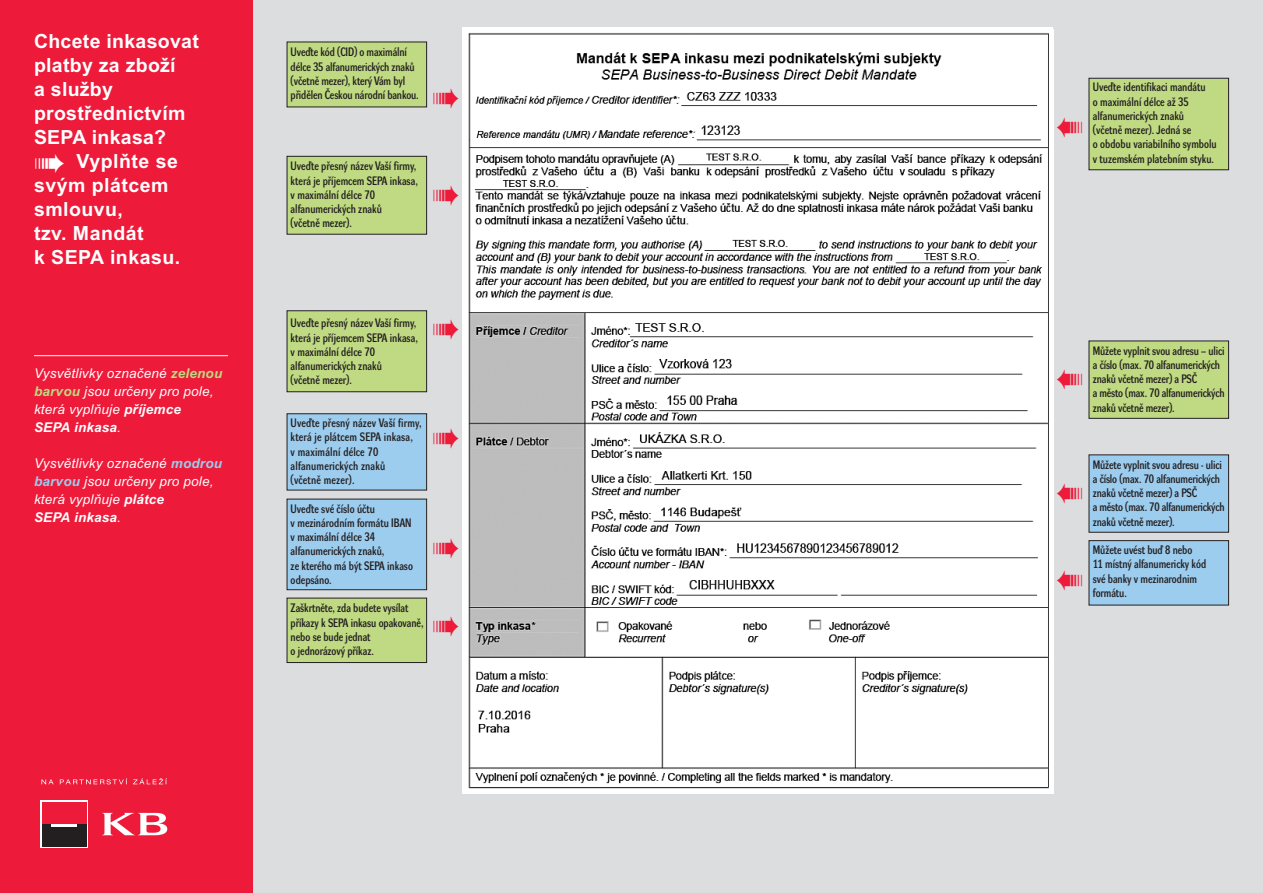
<style>
.page{position:relative;width:1263px;height:893px;background:#dcdddf}
.page>*{position:absolute;margin:0;border:0;box-sizing:border-box;transform-origin:0 0}
.t1{font:700 19.5px/24px "Arial";letter-spacing:.015em;color:#fff}
.t2{font:italic 13.5px/18px "Arial";letter-spacing:.015em;color:#fff}
.t3{font:12px/14.2px "Dyna Grotesk DMCE";color:#231f20}
.s1{font-weight:700;color:#bfda82}
.s2{font-weight:700}
.s3{font-weight:700;color:#9cccee}
</style>
<div class="page">
<div style="left:0;top:0;width:252px;height:893px;background:#ed1a3a"></div>
<img style="left:464px;top:29px;width:589px;height:765px">
<div style="left:287px;top:42px;width:139px;height:65px;background:#bfda82"></div>
<div style="left:287px;top:157px;width:139px;height:77px;background:#bfda82"></div>
<div style="left:287px;top:156px;width:140px;height:79px;border:1px solid #231f20"></div>
<div style="left:287px;top:311px;width:139px;height:80px;background:#bfda82"></div>
<div style="left:287px;top:310px;width:140px;height:82px;border:1px solid #231f20"></div>
<div style="left:287px;top:414px;width:139px;height:76px;background:#9cccee"></div>
<div style="left:287px;top:413px;width:140px;height:77px;border:1px solid #231f20"></div>
<div style="left:287px;top:499px;width:139px;height:90px;background:#9cccee"></div>
<div style="left:287px;top:499px;width:140px;height:91px;border:1px solid #231f20"></div>
<div style="left:287px;top:598px;width:139px;height:64px;background:#bfda82"></div>
<div style="left:287px;top:598px;width:140px;height:65px;border:1px solid #231f20"></div>
<div style="left:1089px;top:79px;width:139px;height:90px;background:#bfda82"></div>
<div style="left:1089px;top:78px;width:140px;height:92px;border:1px solid #231f20"></div>
<div style="left:1089px;top:341px;width:139px;height:77px;background:#bfda82"></div>
<div style="left:1089px;top:341px;width:140px;height:78px;border:1px solid #231f20"></div>
<div style="left:1089px;top:455px;width:139px;height:77px;background:#9cccee"></div>
<div style="left:1089px;top:454px;width:140px;height:79px;border:1px solid #231f20"></div>
<div style="left:1089px;top:541px;width:139px;height:64px;background:#9cccee"></div>
<div style="left:1089px;top:540px;width:140px;height:65px;border:1px solid #231f20"></div>
<svg style="left:102px;top:813px;width:65px;height:22px"></svg>
<div style="left:41px;top:800px;width:47px;height:48px;background:linear-gradient(to right,#231f20,#231f20)"></div>
<div style="left:42px;top:802px;width:45px;height:22px;background:#ed1a3a"></div>
<div style="left:42px;top:824px;width:45px;height:22px;background:#231f20"></div>
<hr style="left:51px;top:824px;width:26px;height:2px;background:#fff">
<svg style="left:41px;top:778px;width:126px;height:6px"></svg>
<hr style="left:34px;top:355px;width:194px;height:1px;background:#fff">
<h1 class="t1" style="left:34px;top:29px;width:166px">Chcete inkasovat platby za zboží<br>a služby prostřednictvím<br>SEPA inkasa? ➠ Vyplňte se svým plátcem smlouvu,<br>tzv. Mandát<br>k SEPA inkasu.</h1>
<p class="t2" style="left:34px;top:365px;width:190px">Vysvětlivky označené <span class="s1">zelenou barvou</span> jsou určeny pro pole, která vyplňuje <span class="s2">příjemce<br>SEPA inkasa</span>.</p>
<p class="t2" style="left:34px;top:455px;width:190px">Vysvětlivky označené <span class="s3">modrou barvou</span> jsou určeny pro pole, která vyplňuje <span class="s2">plátce<br>SEPA inkasa</span>.</p>
<p class="t3" style="left:291px;top:46px;width:130px">Uveďte kód (CID) o maximální délce 35 alfanumerických znaků (včetně mezer), který Vám byl přidělen Českou národní bankou.</p>
<p class="t3" style="left:291px;top:160px;width:129px">Uveďte přesný název Vaší firmy, která je příjemcem SEPA inkasa, v maximální délce 70 alfanumerických znaků<br>(včetně mezer).</p>
<p class="t3" style="left:291px;top:317px;width:129px">Uveďte přesný název Vaší firmy, která je příjemcem SEPA inkasa, v maximální délce 70 alfanumerických znaků<br>(včetně mezer).</p>
<p class="t3" style="left:291px;top:417px;width:132px">Uveďte přesný název Vaší firmy, která je plátcem SEPA inkasa,<br>v maximální délce 70 alfanumerických znaků<br>(včetně mezer).</p>
<p class="t3" style="left:291px;top:502px;width:124px">Uveďte své číslo účtu<br>v mezinárodním formátu IBAN v maximální délce 34 alfanumerických znaků,<br>ze kterého má být SEPA inkaso odepsáno.</p>
<p class="t3" style="left:291px;top:602px;width:134px">Zaškrtněte, zda budete vysílat příkazy k SEPA inkasu opakovaně, nebo se bude jednat<br>o jednorázový příkaz.</p>
<p class="t3" style="left:1093px;top:81px;width:125px">Uveďte identifikaci mandátu<br>o maximální délce až 35 alfanumerických znaků<br>(včetně mezer). Jedná se<br>o obdobu variabilního symbolu v tuzemském platebním styku.</p>
<p class="t3" style="left:1093px;top:345px;width:133px">Můžete vyplnit svou adresu – ulici a číslo (max. 70 alfanumerických znaků včetně mezer) a PSČ<br>a město (max. 70 alfanumerických znaků včetně mezer).</p>
<p class="t3" style="left:1093px;top:459px;width:133px">Můžete vyplnit svou adresu - ulici a číslo (max. 70 alfanumerických znaků včetně mezer) a PSČ<br>a město (max. 70 alfanumerických znaků včetně mezer).</p>
<p class="t3" style="left:1093px;top:544px;width:115px">Můžete uvést buď 8 nebo<br>11 místný alfanumericky kód své banky v mezinarodnim formátu.</p>
</div>
